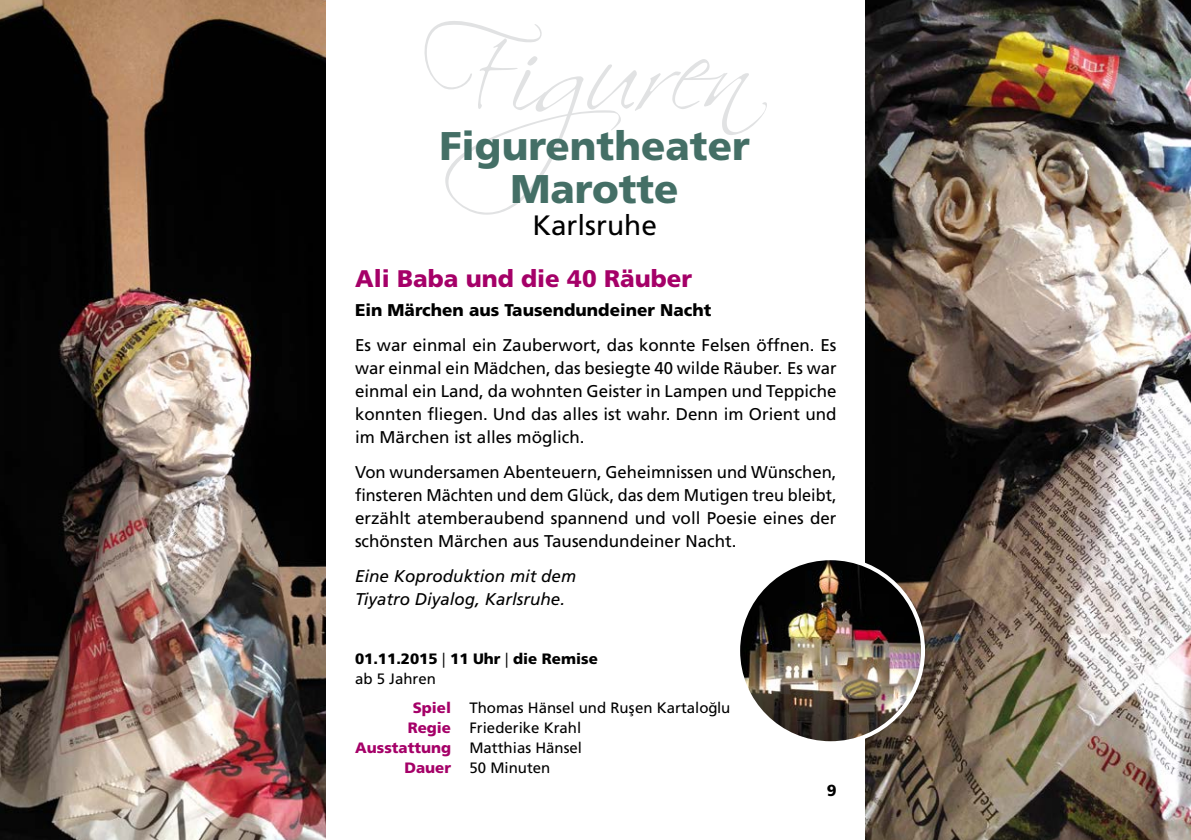
<style>
.page{position:relative;width:1191px;height:840px;background:#fff}
.page>*{position:absolute;margin:0;border:0;box-sizing:border-box;transform-origin:0 0}
.t1{font:900 40px/42.8px "Frutiger";color:#446f66;text-align:center}
.t2{font:28px "Frutiger";color:#000}
.t3{font:900 24px "Frutiger";color:#a50068}
.t4{font:17px/23px "Frutiger";color:#000;text-align:justify}
.t5{font:italic 17px/23px "Frutiger";color:#000}
.t6{font:900 17px "Frutiger";color:#000}
.t7{font:900 16px "Frutiger";color:#000}
.t8{font:15px/20px "Frutiger";color:#000}
.t9{font:900 15px/20px "Frutiger";color:#000}
.t10{font:900 15px/20px "Frutiger";color:#a50068;text-align:right}
.s1{font-weight:400;font-stretch:condensed}
.s2{font-weight:400}
</style>
<div class="page">
<img style="left:1px;top:0;width:324px;height:839px">
<img style="left:866px;top:0;width:325px;height:839px">
<img style="left:0;top:0;width:1px;height:839px">
<svg style="left:424px;top:21px;width:343px;height:194px"></svg>
<img style="left:738px;top:558px;width:185px;height:184px;border-radius:92px">
<div style="left:736px;top:556px;width:189px;height:188px;border:4px solid #fff;border-radius:50%"></div>
<h1 class="t1" style="left:439px;top:124px;width:312px">Figurentheater<br>Marotte</h1>
<h2 class="t2" style="left:532px;top:209px;width:126px">Karlsruhe</h2>
<h3 class="t3" style="left:355px;top:264px;width:338px">Ali Baba und die 40 Räuber</h3>
<p class="t6" style="left:355px;top:299px;width:358px">Ein Märchen aus Tausendundeiner Nacht</p>
<p class="t4" style="left:355px;top:333px;width:483px">Es war einmal ein Zauberwort, das konnte Felsen öffnen. Es war einmal ein Mädchen, das besiegte 40 wilde Räuber. Es war einmal ein Land, da wohnten Geister in Lampen und Teppiche konnten fliegen. Und das alles ist wahr. Denn im Orient und im Märchen ist alles möglich.</p>
<p class="t4" style="left:355px;top:460px;width:483px">Von wundersamen Abenteuern, Geheimnissen und Wünschen, finsteren Mächten und dem Glück, das dem Mutigen treu bleibt, erzählt atemberaubend spannend und voll Poesie eines der schönsten Märchen aus Tausendundeiner Nacht.</p>
<p class="t5" style="left:355px;top:564px;width:223px">Eine Koproduktion mit dem<br>Tiyatro Diyalog, Karlsruhe.</p>
<p class="t9" style="left:355px;top:648px;width:244px">01.11.2015 <span class="s1">|</span> 11 Uhr <span class="s1">|</span> die Remise <span class="s2">ab 5 Jahren</span></p>
<p class="t10" style="left:355px;top:697px;width:97px">Spiel<br>Regie<br>Ausstattung<br>Dauer</p>
<p class="t8" style="left:469px;top:696px;width:262px">Thomas Hänsel und Rus¸ en Kartalog˘ lu<br>Friederike Krahl<br>Matthias Hänsel<br>50 Minuten</p>
<p class="t7" style="left:827px;top:780px;width:11px">9</p>
</div>
